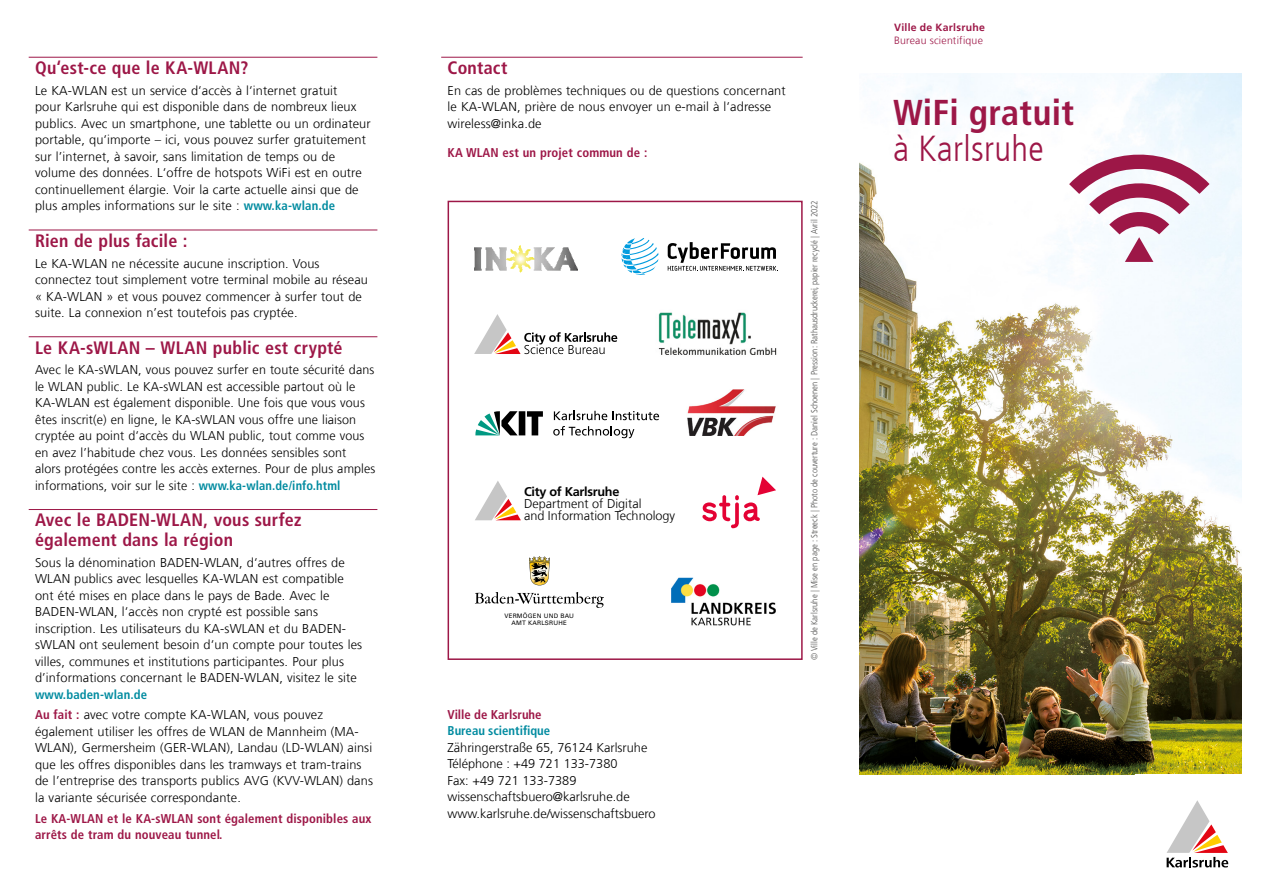
<style>
.page{position:relative;width:1263px;height:893px;background:#fff}
.page>*{position:absolute;margin:0;border:0;box-sizing:border-box;transform-origin:0 0}
.t1{font:700 condensed 36px "Frutiger For Karlsruhe";letter-spacing:.01em;color:#9d1747}
.t2{font:300 condensed 36px "Frutiger For Karlsruhe";letter-spacing:.01em;color:#9d1747}
.t3{font:700 condensed 18px/19.5px "Frutiger For Karlsruhe";letter-spacing:.015em;color:#9d1747}
.t4{font:300 12.75px/16.5px "Frutiger For Karlsruhe";letter-spacing:.01em;color:#000}
.t5{font:700 condensed 12.75px/16.5px "Frutiger For Karlsruhe";letter-spacing:.01em;color:#9d1747}
.t6{font:700 condensed 12.75px "Frutiger For Karlsruhe";color:#008ba0}
.t7{font:300 12.6px/12.1px "Frutiger For Karlsruhe";color:#000}
.t8{font:700 12.6px "Frutiger For Karlsruhe";letter-spacing:-.02em;color:#000}
.t9{font:300 10.5px "Frutiger For Karlsruhe";letter-spacing:.02em;color:#9d1747}
.t10{font:700 10.5px "Frutiger For Karlsruhe";letter-spacing:.025em;color:#9d1747}
.t11{font:300 condensed 9px "Frutiger For Karlsruhe";color:#575756}
.t12{font:6.15px/7.4px "Univers";letter-spacing:.035em;color:#000;text-align:center}
.s1{font-weight:700;font-stretch:condensed;color:#008ba0}
.s2{font-weight:700;font-stretch:condensed;color:#9d1747}
</style>
<div class="page">
<img style="left:859px;top:73px;width:383px;height:702px">
<svg style="left:1069px;top:146px;width:140px;height:116px"></svg>
<svg style="left:1166px;top:800px;width:62px;height:67px"></svg>
<div style="left:448px;top:201px;width:355px;height:459px;border:2px solid #9d1747"></div>
<svg style="left:475px;top:592px;width:129px;height:16px"></svg>
<svg style="left:529px;top:556px;width:21px;height:29px"></svg>
<svg style="left:474px;top:314px;width:143px;height:40px"></svg>
<img style="left:474px;top:245px;width:103px;height:28px">
<img style="left:658px;top:312px;width:119px;height:43px">
<img style="left:671px;top:577px;width:105px;height:49px">
<img style="left:687px;top:389px;width:89px;height:46px">
<svg style="left:702px;top:477px;width:74px;height:51px"></svg>
<svg style="left:475px;top:481px;width:46px;height:39px"></svg>
<svg style="left:475px;top:411px;width:68px;height:24px"></svg>
<svg style="left:554px;top:411px;width:105px;height:9px"></svg>
<svg style="left:553px;top:426px;width:81px;height:12px"></svg>
<hr style="left:29px;top:57px;width:348px;height:1px;background:#9d1747">
<hr style="left:29px;top:230px;width:348px;height:1px;background:#9d1747">
<hr style="left:29px;top:336px;width:348px;height:1px;background:#9d1747">
<hr style="left:29px;top:509px;width:348px;height:1px;background:#9d1747">
<hr style="left:441px;top:57px;width:362px;height:1px;background:#9d1747">
<svg style="left:621px;top:238px;width:37px;height:37px"></svg>
<svg style="left:668px;top:242px;width:110px;height:29px"></svg>
<h2 class="t3" style="left:35px;top:58px;width:215px">Qu‘est-ce que le KA-WLAN?</h2>
<p class="t4" style="left:35px;top:82px;width:337px">Le KA-WLAN est un service d‘accès à l‘internet gratuit<br>pour Karlsruhe qui est disponible dans de nombreux lieux publics. Avec un smartphone, une tablette ou un ordinateur portable, qu‘importe – ici, vous pouvez surfer gratuitement sur l’internet, à savoir, sans limitation de temps ou de volume des données. L‘offre de hotspots WiFi est en outre continuellement élargie. Voir la carte actuelle ainsi que de plus amples informations sur le site : <span class="s1">www.ka-wlan.de</span></p>
<h2 class="t3" style="left:35px;top:231px;width:154px">Rien de plus facile :</h2>
<p class="t4" style="left:35px;top:255px;width:334px">Le KA-WLAN ne nécessite aucune inscription. Vous connectez tout simplement votre terminal mobile au réseau « KA-WLAN » et vous pouvez commencer à surfer tout de suite. La connexion n’est toutefois pas cryptée.</p>
<h2 class="t3" style="left:35px;top:338px;width:309px">Le KA-sWLAN – WLAN public est crypté</h2>
<p class="t4" style="left:35px;top:362px;width:342px">Avec le KA-sWLAN, vous pouvez surfer en toute sécurité dans le WLAN public. Le KA-sWLAN est accessible partout où le KA-WLAN est également disponible. Une fois que vous vous êtes inscrit(e) en ligne, le KA-sWLAN vous offre une liaison cryptée au point d‘accès du WLAN public, tout comme vous en avez l’habitude chez vous. Les données sensibles sont<br>alors protégées contre les accès externes. Pour de plus amples informations, voir sur le site : <span class="s1">www.ka-wlan.de/info.html</span></p>
<h2 class="t3" style="left:35px;top:510px;width:268px">Avec le BADEN-WLAN, vous surfez également dans la région</h2>
<p class="t4" style="left:35px;top:554px;width:329px">Sous la dénomination BADEN-WLAN, d‘autres offres de WLAN publics avec lesquelles KA-WLAN est compatible ont été mises en place dans le pays de Bade. Avec le BADEN-WLAN, l‘accès non crypté est possible sans inscription. Les utilisateurs du KA-sWLAN et du BADEN&shy;sWLAN ont seulement besoin d‘un compte pour toutes les villes, communes et institutions participantes. Pour plus d’informations concernant le BADEN-WLAN, visitez le site</p>
<p class="t4" style="left:35px;top:684px;width:289px;line-height:20.7px"><span class="s1">www.baden-wlan.de<br></span><span class="s2">Au fait :</span> avec votre compte KA-WLAN, vous pouvez</p>
<p class="t4" style="left:35px;top:723px;width:339px">également utiliser les offres de WLAN de Mannheim (MA-WLAN), Germersheim (GER-WLAN), Landau (LD-WLAN) ainsi que les offres disponibles dans les tramways et tram-trains de l’entreprise des transports publics AVG (KVV-WLAN) dans la variante sécurisée correspondante.</p>
<p class="t5" style="left:35px;top:810px;width:338px">Le KA-WLAN et le KA-sWLAN sont également disponibles aux arrêts de tram du nouveau tunnel.</p>
<h2 class="t3" style="left:448px;top:58px;width:61px">Contact</h2>
<p class="t4" style="left:448px;top:82px;width:340px">En cas de problèmes techniques ou de questions concernant le KA-WLAN, prière de nous envoyer un e-mail à l‘adresse wireless@inka.de</p>
<p class="t5" style="left:448px;top:144px;width:201px">KA WLAN est un projet commun de :</p>
<p class="t8" style="left:524px;top:484px;width:97px">City of Karlsruhe</p>
<p class="t7" style="left:524px;top:498px;width:153px">Department of Digital<br>and Information Technology</p>
<p class="t12" style="left:504px;top:612px;width:71px">VERMÖGEN UND BAU<br>AMT KARLSRUHE</p>
<p class="t5" style="left:448px;top:706px;width:96px">Ville de Karlsruhe</p>
<p class="t6" style="left:448px;top:723px;width:104px">Bureau scientifique</p>
<p class="t4" style="left:448px;top:739px;width:210px">Zähringerstraße 65, 76124 Karlsruhe Téléphone : +49 721 133-7380<br>Fax: +49 721 133-7389 wissenschaftsbuero@karlsruhe.de www.karlsruhe.de/wissenschaftsbuero</p>
<p class="t11" style="left:809px;top:660px;width:462px;rotate:-90deg">© Ville de Karlsruhe | Mise en page : Streeck | Photo de couverture : Daniel Schoenen | Pression: Rathausdruckerei, papier recyclé | Avril 2022</p>
<p class="t10" style="left:894px;top:21px;width:92px">Ville de Karlsruhe</p>
<p class="t9" style="left:894px;top:34px;width:90px">Bureau scientifique</p>
<h1 class="t1" style="left:893px;top:92px;width:183px">WiFi gratuit</h1>
<h1 class="t2" style="left:893px;top:128px;width:152px">à Karlsruhe</h1>
</div>
